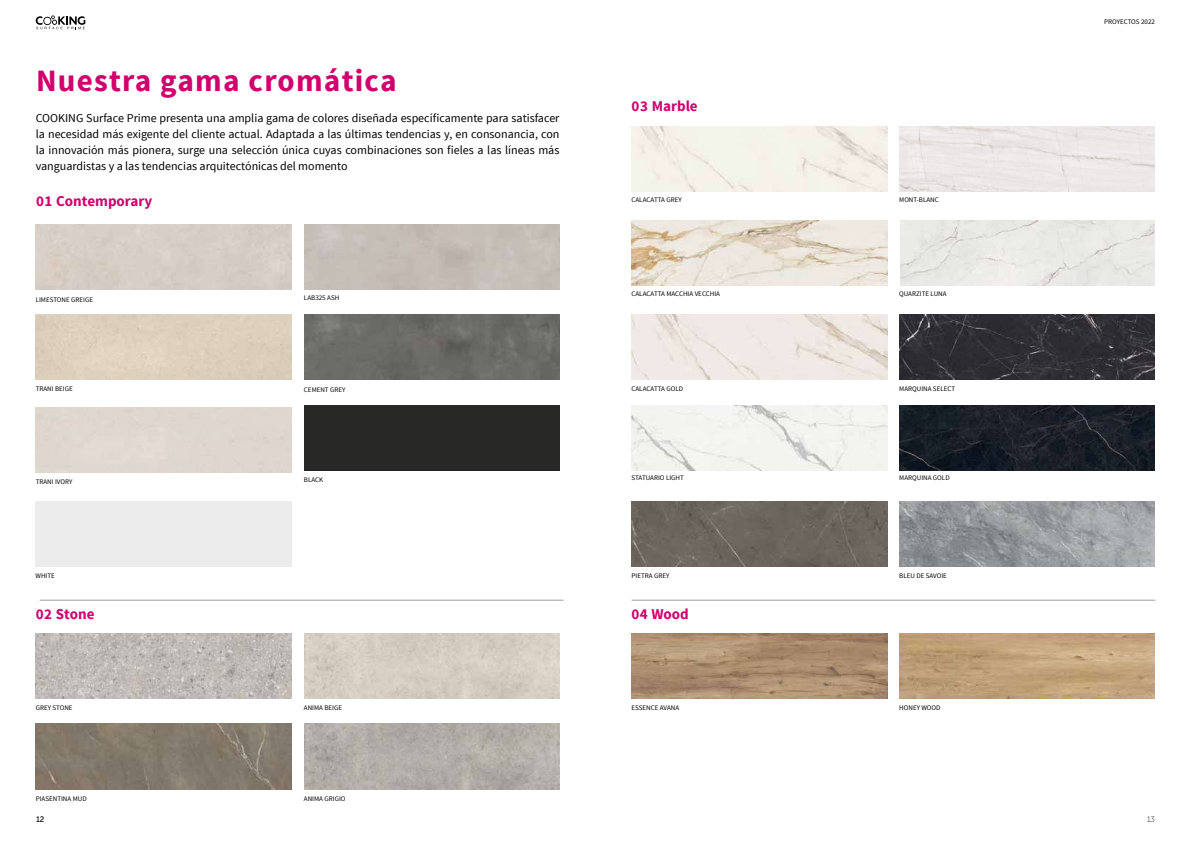
<style>
.page{position:relative;width:1191px;height:842px;background:#fff}
.page>*{position:absolute;margin:0;border:0;box-sizing:border-box;transform-origin:0 0}
.t1{font:700 31px "Source Sans Pro";letter-spacing:.04em;color:#d2006d}
.t2{font:700 15px "Source Sans Pro";color:#d2006d}
.t3{font:12px/16px "Source Sans Pro";color:#000;text-align:justify}
.t4{font:8px "Museo Sans 500";color:#000}
.t5{font:8px "Museo Sans 100";color:#000}
.t6{font:7px "Source Sans Pro";color:#000}
</style>
<div class="page">
<svg style="left:36px;top:15px;width:49px;height:14px"></svg>
<img style="left:631px;top:221px;width:256px;height:65px">
<img style="left:631px;top:314px;width:256px;height:66px">
<img style="left:631px;top:126px;width:256px;height:66px">
<div style="left:631px;top:501px;width:256px;height:65px;background:#6c655d"></div>
<img style="left:899px;top:501px;width:256px;height:65px">
<img style="left:899px;top:314px;width:256px;height:66px">
<img style="left:899px;top:405px;width:256px;height:65px">
<img style="left:304px;top:633px;width:256px;height:65px">
<img style="left:631px;top:405px;width:256px;height:65px">
<div style="left:304px;top:405px;width:256px;height:65px;background:#282827"></div>
<img style="left:304px;top:315px;width:256px;height:65px">
<img style="left:899px;top:126px;width:256px;height:66px">
<img style="left:901px;top:221px;width:254px;height:65px">
<img style="left:631px;top:633px;width:256px;height:65px">
<img style="left:899px;top:633px;width:256px;height:65px">
<img style="left:36px;top:724px;width:255px;height:65px">
<img style="left:36px;top:633px;width:255px;height:65px">
<img style="left:304px;top:724px;width:256px;height:65px">
<hr style="left:40px;top:600px;width:523px;height:1px;background:#9d9d9c">
<hr style="left:631px;top:600px;width:524px;height:1px;background:#9d9d9c">
<h1 class="t1" style="left:36px;top:61px;width:362px">Nuestra gama cromática</h1>
<p class="t3" style="left:36px;top:110px;width:525px">COOKING Surface Prime presenta una amplia gama de colores diseñada específicamente para satisfacer la necesidad más exigente del cliente actual. Adaptada a las últimas tendencias y, en consonancia, con la innovación más pionera, surge una selección única cuyas combinaciones son fieles a las líneas más vanguardistas y a las tendencias arquitectónicas del momento</p>
<p class="t2" style="left:631px;top:96px;width:68px">03 Marble</p>
<p class="t2" style="left:36px;top:191px;width:118px">01 Contemporary</p>
<p class="t6" style="left:631px;top:195px;width:52px">CALACATTA GREY</p>
<p class="t6" style="left:899px;top:195px;width:41px">MONT-BLANC</p>
<p class="t6" style="left:36px;top:295px;width:59px">LIMESTONE GREIGE</p>
<p class="t6" style="left:304px;top:293px;width:37px">LAB325 ASH</p>
<p class="t6" style="left:631px;top:289px;width:90px">CALACATTA MACCHIA VECCHIA</p>
<p class="t6" style="left:899px;top:289px;width:49px">QUARZITE LUNA</p>
<p class="t6" style="left:36px;top:385px;width:38px">TRANI BEIGE</p>
<p class="t6" style="left:304px;top:386px;width:43px">CEMENT GREY</p>
<p class="t6" style="left:631px;top:385px;width:53px">CALACATTA GOLD</p>
<p class="t6" style="left:899px;top:385px;width:57px">MARQUINA SELECT</p>
<p class="t6" style="left:36px;top:477px;width:38px">TRANI IVORY</p>
<p class="t6" style="left:304px;top:476px;width:21px">BLACK</p>
<p class="t6" style="left:631px;top:474px;width:54px">STATUARIO LIGHT</p>
<p class="t6" style="left:899px;top:474px;width:52px">MARQUINA GOLD</p>
<p class="t6" style="left:36px;top:571px;width:21px">WHITE</p>
<p class="t6" style="left:631px;top:571px;width:39px">PIETRA GREY</p>
<p class="t6" style="left:899px;top:571px;width:49px">BLEU DE SAVOIE</p>
<p class="t2" style="left:36px;top:605px;width:60px">02 Stone</p>
<p class="t2" style="left:631px;top:605px;width:59px">04 Wood</p>
<p class="t6" style="left:36px;top:703px;width:38px">GREY STONE</p>
<p class="t6" style="left:36px;top:794px;width:52px">PIASENTINA MUD</p>
<p class="t6" style="left:304px;top:703px;width:40px">ANIMA BEIGE</p>
<p class="t6" style="left:304px;top:794px;width:43px">ANIMA GRIGIO</p>
<p class="t6" style="left:631px;top:703px;width:49px">ESSENCE AVANA</p>
<p class="t6" style="left:899px;top:703px;width:43px">HONEY WOOD</p>
<p class="t6" style="left:1104px;top:17px;width:52px">PROYECTOS 2022</p>
<p class="t4" style="left:36px;top:815px;width:10px">12</p>
<p class="t5" style="left:1147px;top:815px;width:9px">13</p>
</div>
